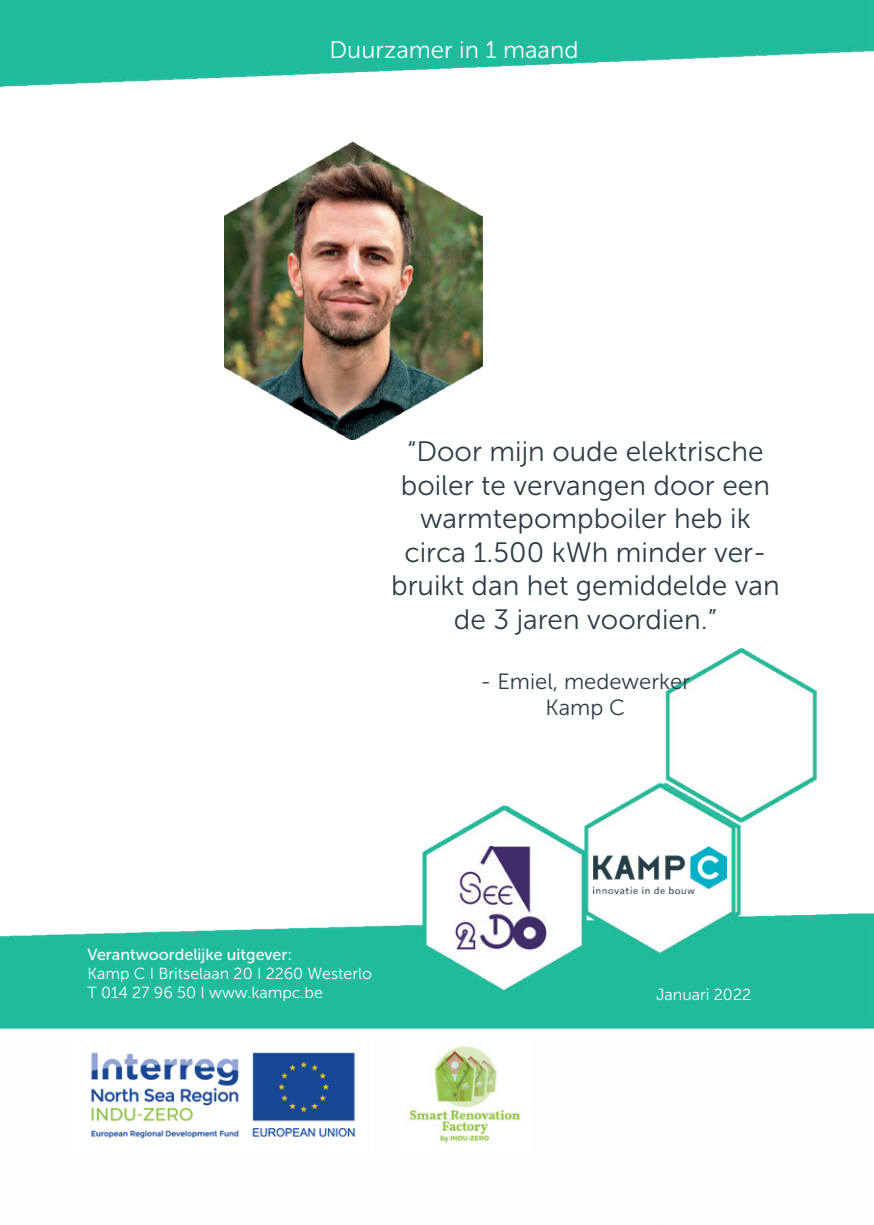
<style>
.page{position:relative;width:874px;height:1225px;background:#fff}
.page>*{position:absolute;margin:0;border:0;box-sizing:border-box;transform-origin:0 0}
.t1{font:28px/33.6px "Museo Sans 300";color:#2d3c45;text-align:center}
.t2{font:24px "Museo Sans 300";color:#fff}
.t3{font:22px/26.4px "Museo Sans 300";color:#2d3c45;text-align:center}
.t4{font:16px/19.2px "Museo Sans 300";color:#fff}
.t5{font:16px "Museo Sans 500";color:#fff}
</style>
<div class="page">
<img style="left:0;top:0;width:873px;height:1030px">
<img style="left:91px;top:1052px;width:264px;height:87px">
<img style="left:592px;top:846px;width:134px;height:47px">
<img style="left:454px;top:846px;width:92px;height:105px">
<img style="left:225px;top:142px;width:257px;height:297px">
<img style="left:409px;top:1046px;width:112px;height:97px">
<p class="t2" style="left:329px;top:37px;width:250px">Duurzamer in 1 maand</p>
<p class="t1" style="left:391px;top:435px;width:390px">“Door mijn oude elektrische boiler te vervangen door een warmtepompboiler heb ik circa 1.500 kWh minder ver&shy;bruikt dan het gemiddelde van de 3 jaren voordien.”</p>
<p class="t3" style="left:480px;top:668px;width:211px">- Emiel, medewerker<br>Kamp C</p>
<p class="t5" style="left:87px;top:945px;width:206px">Verantwoordelijke uitgever:</p>
<p class="t4" style="left:87px;top:963px;width:286px">Kamp C I Britselaan 20 I 2260 Westerlo<br>T 014 27 96 50 I www.kampc.be</p>
<p class="t4" style="left:656px;top:984px;width:96px">Januari 2022</p>
</div>
